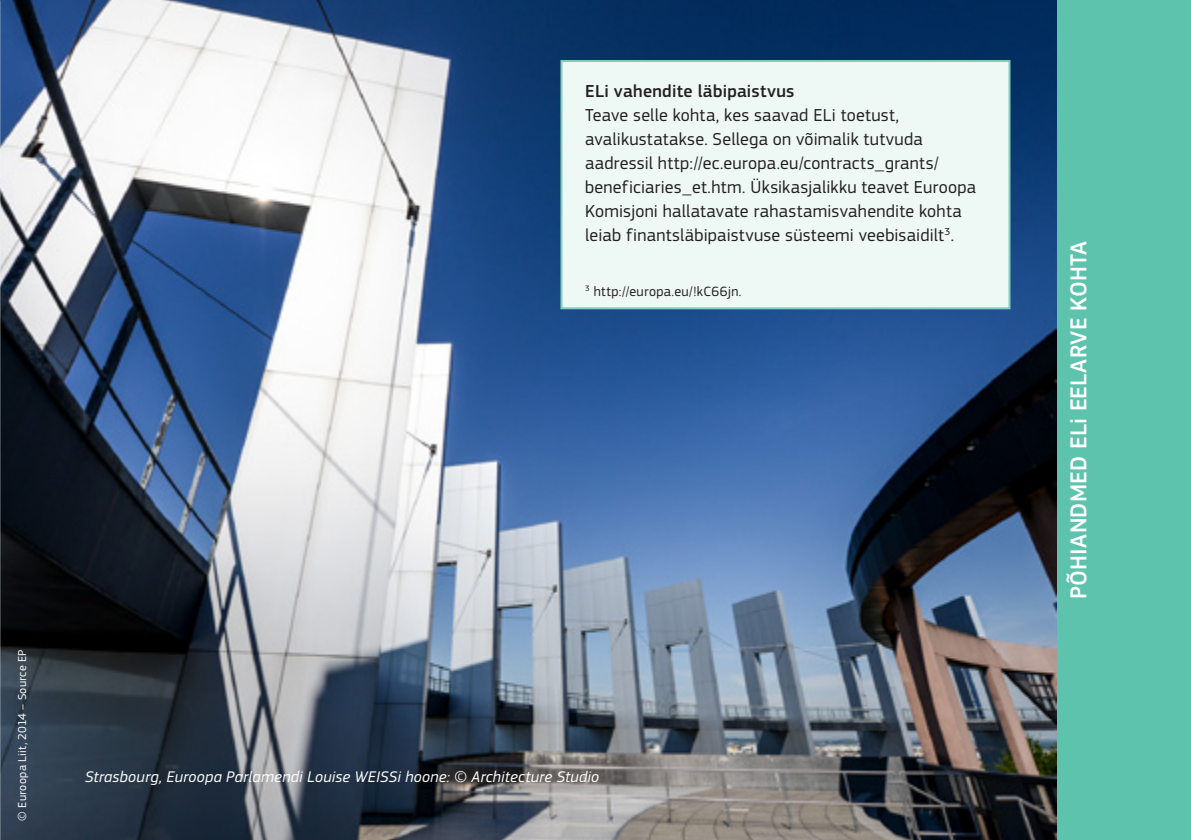
<style>
.page{position:relative;width:1191px;height:840px;background:#fff}
.page>*{position:absolute;margin:0;border:0;box-sizing:border-box;transform-origin:0 0}
.t1{font:500 24px "EC Square Sans Pro";letter-spacing:.005em;color:#fff}
.body{font:18px/24px "EC Square Sans Pro";letter-spacing:.015em;color:#231f20}
.body_medium{font:500 18px "EC Square Sans Pro";letter-spacing:.015em;color:#231f20}
.body_note_white{font:italic 16px "EC Square Sans Pro";letter-spacing:.015em;color:#fff}
.footnotes{font:14px "EC Square Sans Pro";letter-spacing:.025em;color:#231f20}
.t2{font:12px "EC Square Sans Pro";letter-spacing:.025em;color:#fff}
</style>
<div class="page">
<div style="left:1054px;top:0;width:137px;height:839px;background:#5dc3ad"></div>
<img style="left:0;top:0;width:1056px;height:839px">
<div style="left:561px;top:61px;width:448px;height:247px;background:#eef8f5"></div>
<div style="left:560px;top:60px;width:450px;height:249px;border:2px solid #82cdbc"></div>
<p class="body_medium" style="left:585px;top:80px;width:211px">ELi vahendite läbipaistvus</p>
<p class="body" style="left:585px;top:103px;width:392px">Teave selle kohta, kes saavad ELi toetust, avalikustatakse. Sellega on võimalik tutvuda aadressil http://ec.europa.eu/contracts_grants/ beneficiaries_et.htm. Üksikasjalikku teavet Euroopa Komisjoni hallatavate rahastamisvahendite kohta leiab finantsläbipaistvuse süsteemi veebisaidilt<sup>3</sup>.</p>
<p class="footnotes" style="left:585px;top:283px;width:158px"><sup>3</sup> http://europa.eu/!kC66jn.</p>
<p class="t2" style="left:15px;top:820px;width:172px;rotate:-90deg">© Euroopa Liit, 2014 – Source EP</p>
<p class="body_note_white" style="left:85px;top:767px;width:516px">Strasbourg, Euroopa Parlamendi Louise WEISSi hoone: © Architecture Studio</p>
<h1 class="t1" style="left:1064px;top:598px;width:359px;rotate:-90deg">PÕHIANDMED ELi EELARVE KOHTA</h1>
</div>
